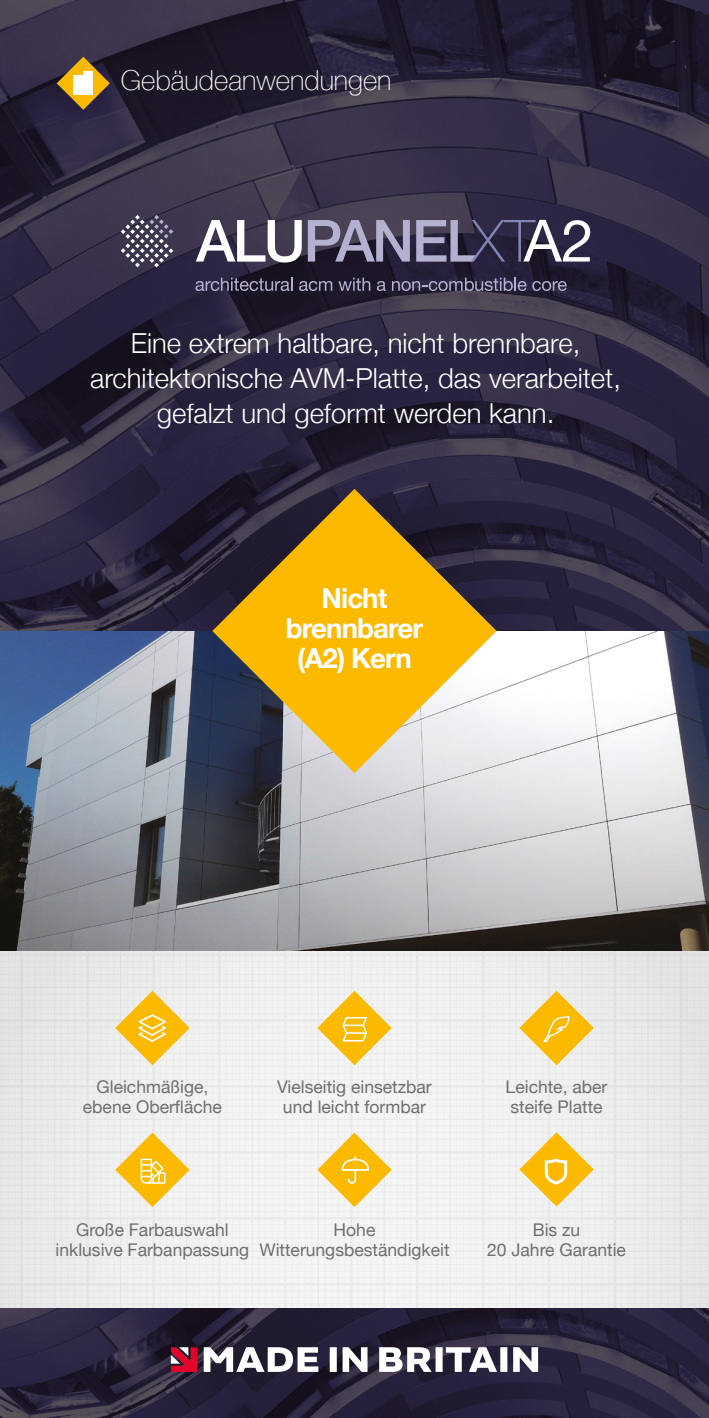
<style>
.page{position:relative;width:709px;height:1418px;background:#fff}
.page>*{position:absolute;margin:0;border:0;box-sizing:border-box;transform-origin:0 0}
.t1{font:300 27.5px/35px "Helvetica Neue";color:#fff;text-align:center}
.t2{font:700 27.5px/30px "Helvetica Neue";letter-spacing:-.03em;color:#fff;text-align:center}
.t3{font:100 27.5px "Helvetica Neue";color:#fff}
.t4{font:17.5px/20px "Helvetica Neue";color:#706f6f;text-align:center}
</style>
<div class="page">
<img style="left:0;top:0;width:709px;height:631px">
<img style="left:0;top:631px;width:709px;height:304px">
<svg style="left:212px;top:489px;width:284px;height:284px"></svg>
<img style="left:0;top:1317px;width:709px;height:100px">
<svg style="left:171px;top:1347px;width:26px;height:24px"></svg>
<svg style="left:204px;top:1347px;width:334px;height:24px"></svg>
<svg style="left:57px;top:57px;width:53px;height:53px"></svg>
<svg style="left:0;top:935px;width:709px;height:382px"></svg>
<svg style="left:196px;top:220px;width:106px;height:42px"></svg>
<svg style="left:308px;top:220px;width:102px;height:41px"></svg>
<svg style="left:121px;top:215px;width:52px;height:52px"></svg>
<svg style="left:416px;top:220px;width:174px;height:42px"></svg>
<svg style="left:195px;top:277px;width:97px;height:14px"></svg>
<svg style="left:299px;top:281px;width:33px;height:10px"></svg>
<svg style="left:338px;top:277px;width:32px;height:14px"></svg>
<svg style="left:377px;top:281px;width:9px;height:10px"></svg>
<svg style="left:532px;top:281px;width:34px;height:10px"></svg>
<svg style="left:392px;top:277px;width:134px;height:14px"></svg>
<h1 class="t3" style="left:121px;top:59px;width:272px">Gebäudeanwendungen</h1>
<h1 class="t1" style="left:90px;top:324px;width:532px">Eine extrem haltbare, nicht brennbare, architektonische AVM-Platte, das verarbeitet, gefalzt und geformt werden kann.</h1>
<h1 class="t2" style="left:286px;top:583px;width:139px">Nicht brennbarer (A2) Kern</h1>
<p class="t4" style="left:83px;top:1077px;width:141px">Gleichmäßige, ebene Oberfläche</p>
<p class="t4" style="left:277px;top:1077px;width:156px">Vielseitig einsetzbar und leicht formbar</p>
<p class="t4" style="left:505px;top:1077px;width:103px;text-align:left">Leichte, aber steife Platte</p>
<p class="t4" style="left:56px;top:1220px;width:195px">Große Farbauswahl inklusive Farbanpassung</p>
<p class="t4" style="left:259px;top:1220px;width:191px">Hohe<br>Witterungsbeständigkeit</p>
<p class="t4" style="left:487px;top:1220px;width:140px">Bis zu<br>20 Jahre Garantie</p>
</div>
